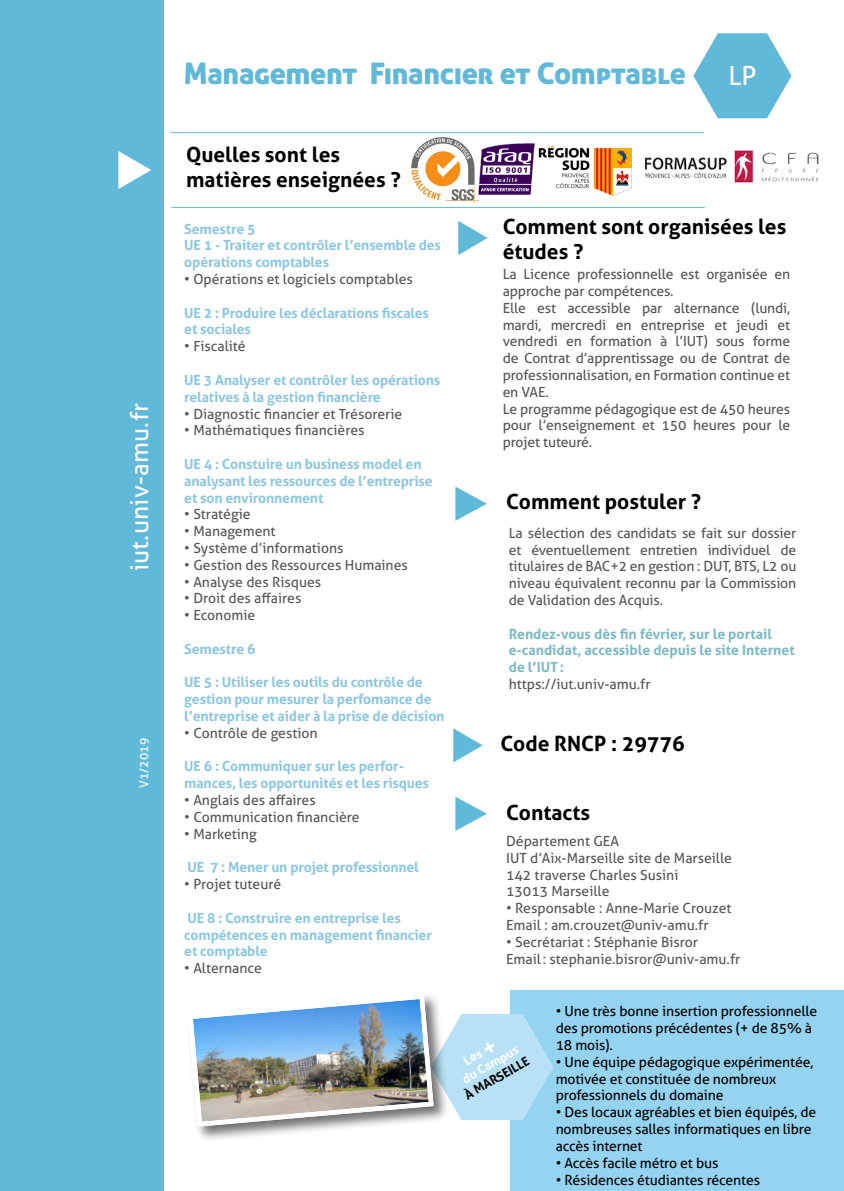
<style>
.page{position:relative;width:844px;height:1191px;background:#fff}
.page>*{position:absolute;margin:0;border:0;box-sizing:border-box;transform-origin:0 0}
.t1{font:29.75px "Aller Display";letter-spacing:-.01em;color:#61b9d9}
.t2{font:26.43px "Aller";color:#fff}
.t3{font:24.5px "Aller";letter-spacing:.01em;color:#fff}
.t4{font:700 21px/25.2px "Aller";color:#000}
.t5{font:14px/16.8px "Aller";color:#575756}
.t6{font:700 14px/16.8px "Aller";letter-spacing:-.01em;color:#8bc7e1}
.t7{font:14px/16.8px "Aller";letter-spacing:-.01em;color:#000}
.t8{font:700 14px/16.8px "Aller";color:#78bac3}
.t9{font:700 12.6px/15px "Aller";color:#fff;text-align:center}
.t10{font:700 12.6px "Aller";color:#000}
.t11{font:12.25px "Aller";letter-spacing:.01em;color:#fff}
.s1{font-size:23.28px}
</style>
<div class="page">
<div style="left:510px;top:990px;width:333px;height:201px;background:#94d4f0"></div>
<div style="left:0;top:0;width:164px;height:1191px;background:#61b9d9"></div>
<svg style="left:118px;top:151px;width:33px;height:38px"></svg>
<hr style="left:170px;top:132px;width:533px;height:1px;background:#61b9d9">
<hr style="left:171px;top:207px;width:533px;height:1px;background:#61b9d9">
<svg style="left:693px;top:33px;width:98px;height:85px"></svg>
<svg style="left:455px;top:486px;width:31px;height:35px"></svg>
<svg style="left:455px;top:796px;width:31px;height:35px"></svg>
<div style="left:186px;top:992px;width:263px;height:150px;background:#000;opacity:.56"></div>
<img style="left:186px;top:992px;width:367px;height:137px">
<svg style="left:453px;top:728px;width:29px;height:34px"></svg>
<svg style="left:458px;top:221px;width:29px;height:34px"></svg>
<img style="left:411px;top:137px;width:67px;height:67px">
<img style="left:645px;top:150px;width:174px;height:34px">
<img style="left:524px;top:143px;width:108px;height:53px">
<img style="left:478px;top:143px;width:56px;height:51px">
<h3 class="t3" style="left:124px;top:571px;width:170px;rotate:-90deg">iut.univ-amu.fr</h3>
<p class="t11" style="left:136px;top:788px;width:52px;rotate:-90deg">V1/2019</p>
<h1 class="t1" style="left:184px;top:54px;width:503px">Management Financier et Comptable</h1>
<h2 class="t2" style="left:728px;top:59px;width:29px">LP</h2>
<h3 class="t4" style="left:186px;top:142px;width:216px">Quelles sont les matières enseignées ?</h3>
<p class="t6" style="left:184px;top:220px;width:258px">Semestre 5<br>UE 1 - Traiter et contrôler l’ensemble des opérations comptables</p>
<p class="t5" style="left:184px;top:271px;width:230px">• Opérations et logiciels comptables</p>
<p class="t6" style="left:184px;top:304px;width:246px">UE 2 : Produire les déclarations fiscales et sociales</p>
<p class="t5" style="left:184px;top:338px;width:63px">• Fiscalité</p>
<p class="t6" style="left:184px;top:371px;width:257px">UE 3 Analyser et contrôler les opérations relatives à la gestion financière</p>
<p class="t5" style="left:184px;top:405px;width:219px">• Diagnostic financier et Trésorerie</p>
<p class="t5" style="left:184px;top:422px;width:182px">• Mathématiques financières</p>
<p class="t6" style="left:184px;top:455px;width:250px">UE 4 : Constuire un business model en analysant les ressources de l’entreprise et son environnement</p>
<p class="t5" style="left:184px;top:506px;width:68px">• Stratégie</p>
<p class="t5" style="left:184px;top:523px;width:93px">• Management</p>
<p class="t5" style="left:184px;top:539px;width:161px">• Système d’informations</p>
<p class="t5" style="left:184px;top:556px;width:225px">• Gestion des Ressources Humaines</p>
<p class="t5" style="left:184px;top:573px;width:138px">• Analyse des Risques</p>
<p class="t5" style="left:184px;top:590px;width:119px">• Droit des affaires</p>
<p class="t5" style="left:184px;top:607px;width:72px">• Economie</p>
<p class="t6" style="left:184px;top:640px;width:73px">Semestre 6</p>
<p class="t6" style="left:184px;top:674px;width:262px">UE 5 : Utiliser les outils du contrôle de gestion pour mesurer la perfomance de l’entreprise et aider à la prise de décision</p>
<p class="t5" style="left:184px;top:724px;width:135px">• Contrôle de gestion</p>
<p class="t6" style="left:184px;top:758px;width:246px">UE 6 : Communiquer sur les perfor&shy;mances, les opportunités et les risques</p>
<p class="t5" style="left:184px;top:791px;width:133px">• Anglais des affaires</p>
<p class="t5" style="left:184px;top:808px;width:177px">• Communication financière</p>
<p class="t5" style="left:184px;top:825px;width:74px">• Marketing</p>
<p class="t6" style="left:187px;top:858px;width:233px">UE 7 : Mener un projet professionnel</p>
<p class="t5" style="left:184px;top:875px;width:98px">• Projet tuteuré</p>
<p class="t6" style="left:184px;top:909px;width:249px">UE 8 : Construire en entreprise les compétences en management financier et comptable</p>
<p class="t5" style="left:184px;top:959px;width:79px">• Alternance</p>
<h3 class="t4" style="left:502px;top:213px;width:285px">Comment sont organisées les études ?</h3>
<p class="t5" style="left:502px;top:266px;width:289px">La Licence professionnelle est organisée en approche par compétences.<br>Elle est accessible par alternance (lundi, mardi, mercredi en entreprise et jeudi et vendredi en formation à l’IUT) sous forme de Contrat d’apprentissage ou de Contrat de professionnalisation, en Formation continue et en VAE.<br>Le programme pédagogique est de 450 heures pour l’enseignement et 150 heures pour le projet tuteuré.</p>
<h3 class="t4" style="left:506px;top:489px;width:196px">Comment postuler ?</h3>
<p class="t5" style="left:508px;top:524px;width:289px;text-align:justify">La sélection des candidats se fait sur dossier et éventuellement entretien individuel de titulaires de BAC+2 en gestion : DUT, BTS, L2 ou niveau équivalent reconnu par la Commission de Validation des Acquis.</p>
<p class="t8" style="left:508px;top:625px;width:287px">Rendez-vous dès fin février, sur le portail e-candidat, accessible depuis le site Internet de l’IUT:</p>
<p class="t5" style="left:508px;top:675px;width:143px">https://iut.univ-amu.fr</p>
<h3 class="t4" style="left:500px;top:731px;width:186px">Code RNCP : 29776</h3>
<h3 class="t4" style="left:506px;top:800px;width:85px">Contacts</h3>
<p class="t5" style="left:506px;top:832px;width:227px">Département GEA<br>IUT d’Aix-Marseille site de Marseille<br>142 traverse Charles Susini<br>13013 Marseille</p>
<p class="t5" style="left:506px;top:900px;width:227px">• Responsable : Anne-Marie Crouzet<br>Email : am.crouzet@univ-amu.fr</p>
<p class="t5" style="left:506px;top:933px;width:236px">• Secrétariat : Stéphanie Bisror<br>Email: stephanie.bisror@univ-amu.fr</p>
<p class="t9" style="left:451px;top:1060px;width:64px;rotate:-30deg">Les <span class="s1">+<br></span>du Campus</p>
<p class="t10" style="left:461px;top:1089px;width:74px;rotate:-30deg">À MARSEILLE</p>
<p class="t7" style="left:555px;top:1003px;width:263px">• Une très bonne insertion professionnelle des promotions précédentes (+ de 85% à<br>18 mois).</p>
<p class="t7" style="left:555px;top:1053px;width:259px">• Une équipe pédagogique expérimentée, motivée et constituée de nombreux professionnels du domaine</p>
<p class="t7" style="left:555px;top:1103px;width:262px">• Des locaux agréables et bien équipés, de nombreuses salles informatiques en libre accès internet</p>
<p class="t7" style="left:555px;top:1154px;width:164px">• Accès facile métro et bus</p>
<p class="t7" style="left:555px;top:1171px;width:206px">• Résidences étudiantes récentes</p>
</div>
